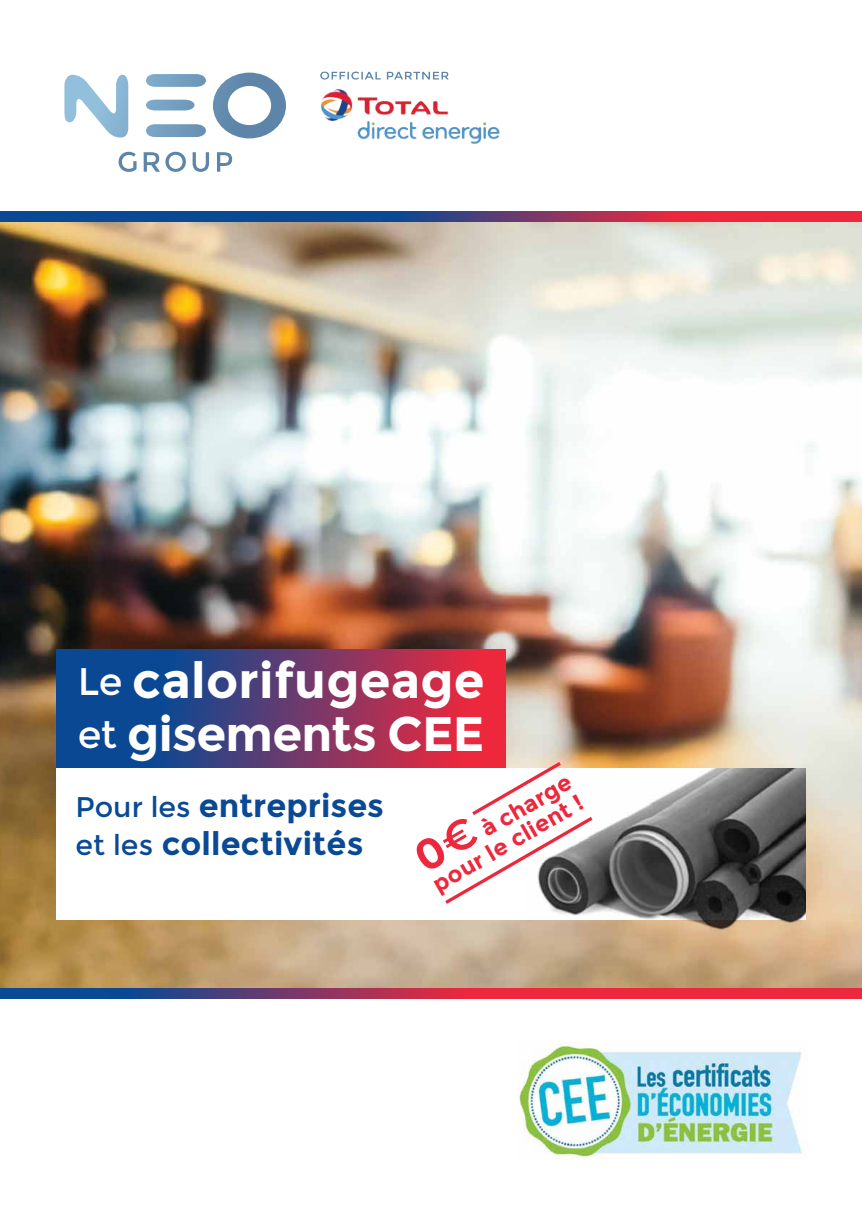
<style>
.page{position:relative;width:862px;height:1214px;background:#fff}
.page>*{position:absolute;margin:0;border:0;box-sizing:border-box;transform-origin:0 0}
.t1{font:700 49.8px "Montserrat";letter-spacing:.005em;color:#fff}
.t2{font:700 48.4px "Montserrat";letter-spacing:-.015em;color:#fff}
.t3{font:700 32.2px/38.4px "Montserrat";letter-spacing:.005em;color:#0a4994}
.t4{font:700 23px/23.4px "Montserrat";color:#ee283c;text-align:right}
.s1{font-weight:400;font-size:38.4px}
.s2{font-weight:400;font-size:28.4px}
</style>
<div class="page">
<img style="left:0;top:222px;width:862px;height:766px">
<div style="left:0;top:212px;width:856px;height:10px;background:#0a4994"></div>
<svg style="left:412px;top:212px;width:450px;height:10px;background:#ae3054"></svg>
<div style="left:56px;top:768px;width:749px;height:151px;background:#fff"></div>
<svg style="left:56px;top:649px;width:449px;height:119px;background:#663a6f"></svg>
<div style="left:0;top:988px;width:519px;height:10px;background:#0a4994"></div>
<svg style="left:144px;top:988px;width:718px;height:10px;background:#bc2e4e"></svg>
<svg style="left:416px;top:758px;width:180px;height:146px"></svg>
<img style="left:526px;top:768px;width:279px;height:167px">
<img style="left:518px;top:1043px;width:284px;height:116px">
<svg style="left:146px;top:124px;width:60px;height:13px"></svg>
<svg style="left:146px;top:74px;width:60px;height:13px"></svg>
<svg style="left:146px;top:100px;width:48px;height:10px"></svg>
<svg style="left:64px;top:75px;width:64px;height:62px"></svg>
<svg style="left:213px;top:73px;width:73px;height:65px"></svg>
<svg style="left:119px;top:152px;width:113px;height:20px"></svg>
<svg style="left:320px;top:72px;width:129px;height:8px"></svg>
<img style="left:321px;top:89px;width:179px;height:55px">
<h1 class="t1" style="left:78px;top:650px;width:408px"><span class="s1">Le</span> calorifugeage</h1>
<h2 class="t2" style="left:78px;top:704px;width:408px"><span class="s1">et</span> gisements CEE</h2>
<p class="t4" style="left:417px;top:855px;width:171px;rotate:-30deg">à charge<br>pour le client !</p>
<p class="t3" style="left:76px;top:786px;width:310px"><span class="s2">Pour les</span> entreprises <span class="s2">et les</span> collectivités</p>
</div>
